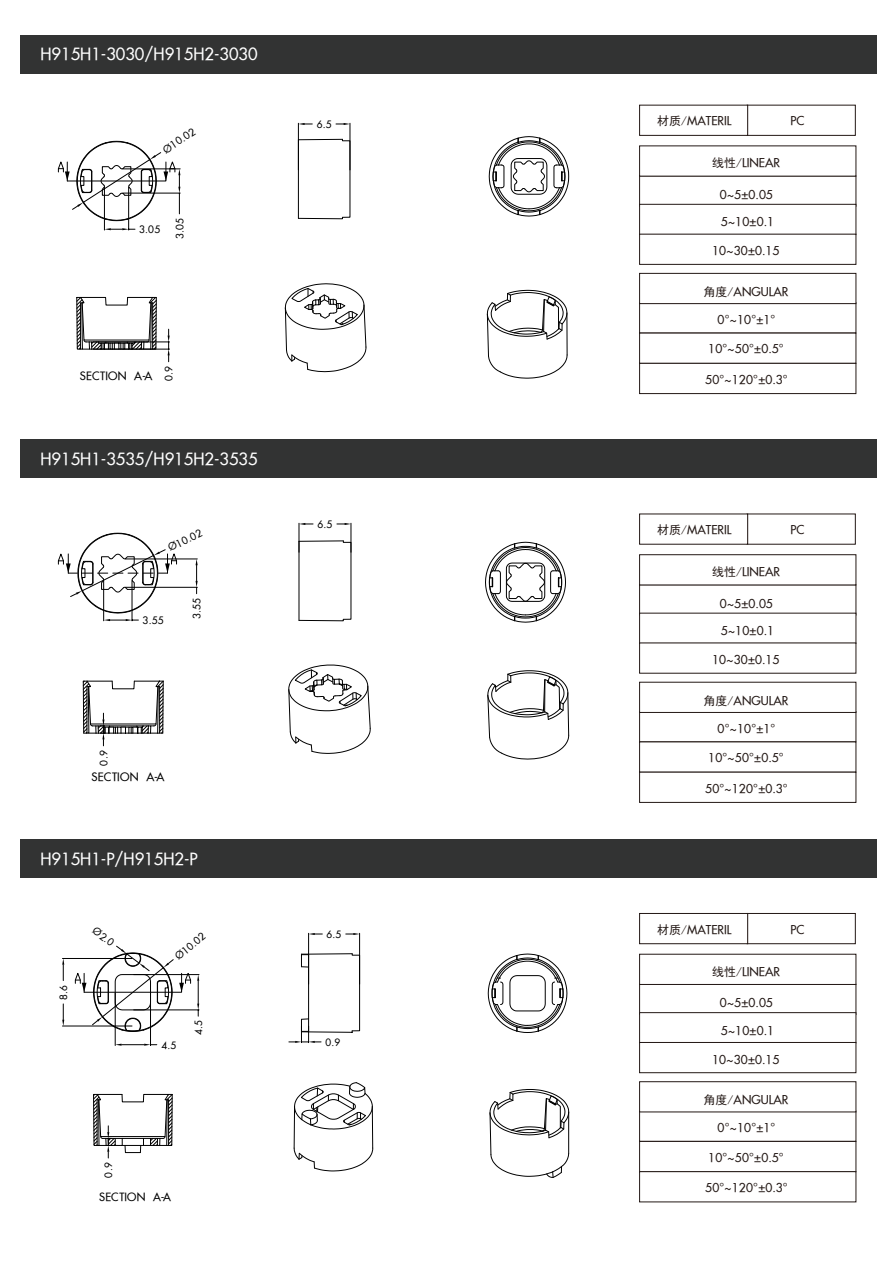
<style>
.page{position:relative;width:893px;height:1263px;background:#fff}
.page>*{position:absolute;margin:0;border:0;box-sizing:border-box;transform-origin:0 0}
.t1{font:16.5px "SFU Futura";color:#fff}
.t2{font:12px "SFU Futura";color:#231815}
.t3{font:11.4px "SFU Futura";letter-spacing:.02em;color:#000}
.t4{font:11.25px "SFU Futura";letter-spacing:.02em;color:#000}
.t5{font:11.1px "SFU Futura";letter-spacing:.02em;color:#000}
.t6{font:10.05px "SFU Futura";letter-spacing:.035em;color:#000}
.t7{font:9.9px "SFU Futura";color:#000}
.s1{font-family:"Sim Hei"}
</style>
<div class="page">
<div style="left:639px;top:176px;width:217px;height:30px;background:#fff;border:1px solid #231815"></div>
<div style="left:639px;top:204px;width:217px;height:31px;background:#fff;border:1px solid #231815"></div>
<div style="left:639px;top:234px;width:217px;height:31px;background:#fff;border:1px solid #231815"></div>
<div style="left:639px;top:363px;width:217px;height:31px;background:#fff;border:1px solid #231815"></div>
<div style="left:747px;top:105px;width:108px;height:31px;background:#fff;border:1px solid #231815"></div>
<div style="left:639px;top:273px;width:217px;height:31px;background:#fff;border:1px solid #231815"></div>
<div style="left:639px;top:105px;width:109px;height:31px;background:#fff;border:1px solid #231815"></div>
<div style="left:20px;top:35px;width:856px;height:39px;background:#323333"></div>
<div style="left:20px;top:439px;width:856px;height:38px;background:#323333"></div>
<div style="left:20px;top:839px;width:856px;height:38px;background:#323333"></div>
<svg style="left:298px;top:139px;width:52px;height:80px"></svg>
<hr style="left:298px;top:140px;width:1px;height:78px;background:#000">
<svg style="left:489px;top:136px;width:80px;height:80px"></svg>
<hr style="left:104px;top:187px;width:1px;height:43px;background:#000">
<hr style="left:128px;top:187px;width:1px;height:43px;background:#000">
<svg style="left:104px;top:228px;width:31px;height:2px"></svg>
<svg style="left:58px;top:141px;width:122px;height:80px"></svg>
<hr style="left:298px;top:123px;width:1px;height:47px;background:#000">
<hr style="left:350px;top:123px;width:1px;height:47px;background:#000">
<svg style="left:298px;top:123px;width:14px;height:2px"></svg>
<svg style="left:336px;top:123px;width:14px;height:2px"></svg>
<svg style="left:285px;top:283px;width:282px;height:95px"></svg>
<svg style="left:76px;top:297px;width:81px;height:53px"></svg>
<hr style="left:93px;top:342px;width:76px;height:1px;background:#000">
<hr style="left:94px;top:349px;width:75px;height:1px;background:#000">
<svg style="left:168px;top:329px;width:2px;height:33px"></svg>
<svg style="left:485px;top:542px;width:81px;height:80px"></svg>
<svg style="left:58px;top:533px;width:119px;height:80px"></svg>
<hr style="left:103px;top:581px;width:1px;height:40px;background:#000">
<hr style="left:132px;top:581px;width:1px;height:40px;background:#000">
<svg style="left:104px;top:619px;width:34px;height:2px"></svg>
<hr style="left:125px;top:559px;width:72px;height:1px;background:#000">
<hr style="left:125px;top:587px;width:72px;height:1px;background:#000">
<svg style="left:196px;top:559px;width:2px;height:35px"></svg>
<svg style="left:299px;top:523px;width:53px;height:98px"></svg>
<svg style="left:288px;top:665px;width:281px;height:94px"></svg>
<svg style="left:83px;top:681px;width:81px;height:65px"></svg>
<hr style="left:309px;top:953px;width:43px;height:1px;background:#000">
<hr style="left:309px;top:1032px;width:43px;height:1px;background:#000">
<svg style="left:352px;top:953px;width:8px;height:79px"></svg>
<hr style="left:115px;top:993px;width:1px;height:52px;background:#000">
<hr style="left:150px;top:993px;width:1px;height:52px;background:#000">
<svg style="left:115px;top:1044px;width:42px;height:2px"></svg>
<hr style="left:134px;top:1010px;width:65px;height:1px;background:#000">
<hr style="left:134px;top:974px;width:65px;height:1px;background:#000">
<svg style="left:197px;top:974px;width:2px;height:42px"></svg>
<hr style="left:308px;top:933px;width:1px;height:51px;background:#000">
<hr style="left:359px;top:933px;width:1px;height:51px;background:#000">
<svg style="left:309px;top:933px;width:13px;height:2px"></svg>
<svg style="left:346px;top:933px;width:14px;height:2px"></svg>
<svg style="left:289px;top:954px;width:32px;height:89px"></svg>
<svg style="left:488px;top:954px;width:79px;height:79px"></svg>
<svg style="left:294px;top:1082px;width:275px;height:96px"></svg>
<svg style="left:93px;top:1094px;width:80px;height:64px"></svg>
<svg style="left:62px;top:946px;width:129px;height:86px"></svg>
<div style="left:639px;top:711px;width:217px;height:31px;background:#fff;border:1px solid #231815"></div>
<div style="left:639px;top:554px;width:217px;height:31px;background:#fff;border:1px solid #231815"></div>
<div style="left:639px;top:682px;width:217px;height:31px;background:#fff;border:1px solid #231815"></div>
<div style="left:639px;top:1012px;width:217px;height:31px;background:#fff;border:1px solid #231815"></div>
<div style="left:639px;top:1042px;width:217px;height:31px;background:#fff;border:1px solid #231815"></div>
<div style="left:639px;top:1141px;width:217px;height:31px;background:#fff;border:1px solid #231815"></div>
<div style="left:639px;top:1171px;width:217px;height:31px;background:#fff;border:1px solid #231815"></div>
<div style="left:747px;top:913px;width:108px;height:31px;background:#fff;border:1px solid #231815"></div>
<div style="left:639px;top:954px;width:217px;height:31px;background:#fff;border:1px solid #231815"></div>
<div style="left:639px;top:1081px;width:217px;height:31px;background:#fff;border:1px solid #231815"></div>
<div style="left:639px;top:913px;width:109px;height:31px;background:#fff;border:1px solid #231815"></div>
<h1 class="t1" style="left:40px;top:41px;width:219px">H915H1-3030/H915H2-3030</h1>
<p class="t6" style="left:160px;top:144px;width:38px;rotate:-33deg">Ø10.02</p>
<p class="t6" style="left:139px;top:222px;width:23px">3.05</p>
<p class="t6" style="left:172px;top:239px;width:23px;rotate:-90deg">3.05</p>
<p class="t4" style="left:80px;top:367px;width:74px">SECTION A-A</p>
<p class="t6" style="left:161px;top:381px;width:16px;rotate:-90deg">0.9</p>
<h1 class="t1" style="left:40px;top:446px;width:219px">H915H1-3535/H915H2-3535</h1>
<p class="t6" style="left:165px;top:541px;width:38px;rotate:-26deg">Ø10.02</p>
<p class="t6" style="left:143px;top:612px;width:23px">3.55</p>
<p class="t6" style="left:189px;top:619px;width:23px;rotate:-90deg">3.55</p>
<p class="t6" style="left:96px;top:766px;width:17px;rotate:-90deg">0.9</p>
<p class="t3" style="left:91px;top:768px;width:75px">SECTION A-A</p>
<h1 class="t1" style="left:40px;top:846px;width:159px">H915H1-P/H915H2-P</h1>
<p class="t7" style="left:56px;top:1000px;width:16px;rotate:-90deg">8.6</p>
<p class="t7" style="left:99px;top:923px;width:25px;rotate:37deg">Ø2.0</p>
<p class="t7" style="left:171px;top:951px;width:37px;rotate:-39deg">Ø10.02</p>
<p class="t7" style="left:161px;top:1037px;width:16px">4.5</p>
<p class="t7" style="left:191px;top:1035px;width:16px;rotate:-90deg">4.5</p>
<p class="t7" style="left:101px;top:1177px;width:16px;rotate:-90deg">0.9</p>
<p class="t5" style="left:99px;top:1188px;width:73px">SECTION A-A</p>
<p class="t6" style="left:317px;top:116px;width:16px">6.5</p>
<p class="t6" style="left:317px;top:516px;width:17px">6.5</p>
<p class="t7" style="left:327px;top:926px;width:16px">6.5</p>
<p class="t7" style="left:325px;top:1034px;width:16px">0.9</p>
<p class="t2" style="left:657px;top:112px;width:76px"><span class="s1">材质/</span>MATERIL</p>
<p class="t2" style="left:790px;top:112px;width:15px">PC</p>
<p class="t2" style="left:712px;top:153px;width:70px"><span class="s1">线性/</span>LINEAR</p>
<p class="t2" style="left:720px;top:185px;width:54px">0~5±0.05</p>
<p class="t2" style="left:721px;top:212px;width:55px">5~10±0.1</p>
<p class="t2" style="left:712px;top:242px;width:69px">10~30±0.15</p>
<p class="t2" style="left:703px;top:282px;width:86px"><span class="s1">角度/</span>ANGULAR</p>
<p class="t2" style="left:718px;top:310px;width:59px">0°~10°±1°</p>
<p class="t2" style="left:708px;top:339px;width:77px">10°~50°±0.5°</p>
<p class="t2" style="left:705px;top:370px;width:84px">50°~120°±0.3°</p>
<p class="t2" style="left:657px;top:520px;width:76px"><span class="s1">材质/</span>MATERIL</p>
<p class="t2" style="left:790px;top:520px;width:15px">PC</p>
<p class="t2" style="left:712px;top:562px;width:70px"><span class="s1">线性/</span>LINEAR</p>
<p class="t2" style="left:720px;top:594px;width:54px">0~5±0.05</p>
<p class="t2" style="left:721px;top:621px;width:55px">5~10±0.1</p>
<p class="t2" style="left:712px;top:650px;width:69px">10~30±0.15</p>
<p class="t2" style="left:703px;top:691px;width:86px"><span class="s1">角度/</span>ANGULAR</p>
<p class="t2" style="left:718px;top:719px;width:59px">0°~10°±1°</p>
<p class="t2" style="left:708px;top:748px;width:77px">10°~50°±0.5°</p>
<p class="t2" style="left:705px;top:779px;width:84px">50°~120°±0.3°</p>
<p class="t2" style="left:657px;top:920px;width:76px"><span class="s1">材质/</span>MATERIL</p>
<p class="t2" style="left:790px;top:920px;width:15px">PC</p>
<p class="t2" style="left:712px;top:962px;width:70px"><span class="s1">线性/</span>LINEAR</p>
<p class="t2" style="left:720px;top:993px;width:54px">0~5±0.05</p>
<p class="t2" style="left:721px;top:1021px;width:55px">5~10±0.1</p>
<p class="t2" style="left:712px;top:1050px;width:69px">10~30±0.15</p>
<p class="t2" style="left:703px;top:1090px;width:86px"><span class="s1">角度/</span>ANGULAR</p>
<p class="t2" style="left:718px;top:1118px;width:59px">0°~10°±1°</p>
<p class="t2" style="left:708px;top:1148px;width:77px">10°~50°±0.5°</p>
<p class="t2" style="left:705px;top:1178px;width:84px">50°~120°±0.3°</p>
</div>
